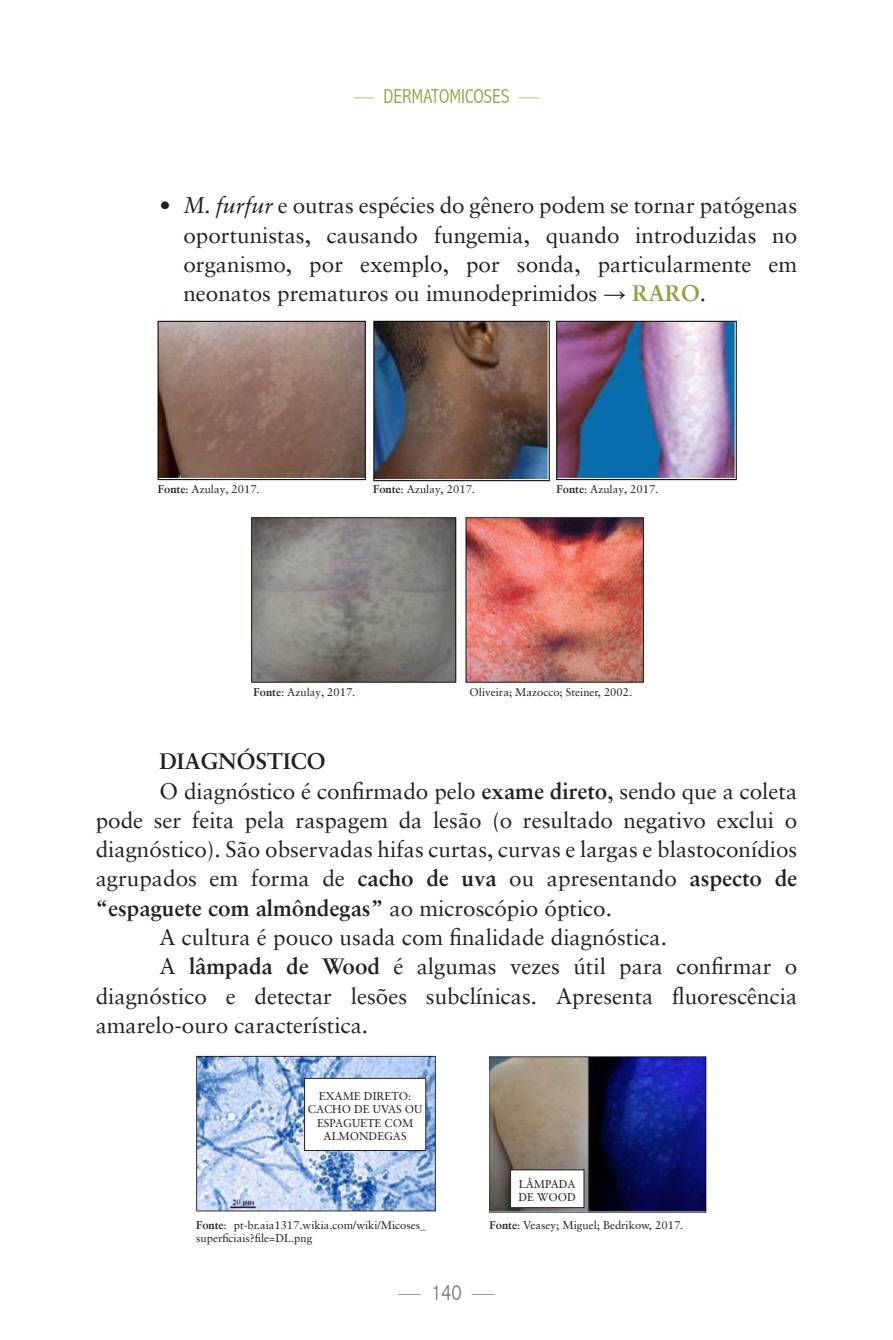
<style>
.page{position:relative;width:893px;height:1340px;background:#fff}
.page>*{position:absolute;margin:0;border:0;box-sizing:border-box;transform-origin:0 0}
.t1{font:22.5px/29.2px "Sabon";color:#231f20;text-align:justify}
.t2{font:700 22.5px "Sabon";color:#231f20}
.t3{font:300 condensed 22.5px "Abadi";color:#7d7b77}
.t4{font:300 condensed 20.25px "Abadi";color:#969e43}
.FONTE{font:11.25px/13.5px "Sabon";color:#231f20}
.s1{font-style:italic}
.s2{font-family:"Arial"}
.s3{font-weight:700;color:#969e43}
.s4{font-weight:700}
</style>
<div class="page">
<img style="left:157px;top:320px;width:581px;height:162px">
<img style="left:251px;top:517px;width:393px;height:167px">
<img style="left:195px;top:1051px;width:241px;height:161px">
<div style="left:305px;top:1078px;width:121px;height:72px;background:#fff"></div>
<div style="left:304px;top:1078px;width:122px;height:72px;border:1px solid #231f20"></div>
<img style="left:490px;top:1056px;width:218px;height:157px">
<div style="left:511px;top:1169px;width:73px;height:38px;background:#fff"></div>
<div style="left:510px;top:1169px;width:74px;height:38px;border:1px solid #231f20"></div>
<p class="t4" style="left:354px;top:84px;width:187px">— DERMATOMICOSES —</p>
<p class="t1" style="left:183px;top:190px;width:615px;text-indent:-24px">• <span class="s1">M. furfur</span> e outras espécies do gênero podem se tornar patógenas oportunistas, causando fungemia, quando introduzidas no organismo, por exemplo, por sonda, particularmente em neonatos prematuros ou imunodeprimidos <span class="s2">→</span> <span class="s3">RARO</span>.</p>
<p class="FONTE" style="left:158px;top:482px;width:103px"><span class="s4">Fonte</span>: Azulay, 2017.</p>
<p class="FONTE" style="left:373px;top:482px;width:103px"><span class="s4">Fonte</span>: Azulay, 2017.</p>
<p class="FONTE" style="left:556px;top:482px;width:103px"><span class="s4">Fonte</span>: Azulay, 2017.</p>
<p class="FONTE" style="left:254px;top:685px;width:103px"><span class="s4">Fonte</span>: Azulay, 2017.</p>
<p class="FONTE" style="left:470px;top:685px;width:164px">Oliveira; Mazocco; Steiner, 2002.</p>
<p class="t2" style="left:159px;top:747px;width:168px">DIAGNÓSTICO</p>
<p class="t1" style="left:96px;top:775px;width:703px;text-indent:64px">O diagnóstico é confirmado pelo <span class="s4">exame direto</span>, sendo que a coleta pode ser feita pela raspagem da lesão (o resultado negativo exclui o diagnóstico). São observadas hifas curtas, curvas e largas e blastoconídios agrupados em forma de <span class="s4">cacho de uva</span> ou apresentando <span class="s4">aspecto de “espaguete com almôndegas”</span> ao microscópio óptico.</p>
<p class="t1" style="left:159px;top:922px;width:509px">A cultura é pouco usada com finalidade diagnóstica.</p>
<p class="t1" style="left:96px;top:951px;width:703px;text-indent:64px">A <span class="s4">lâmpada de Wood</span> é algumas vezes útil para confirmar o diagnóstico e detectar lesões subclínicas. Apresenta fluorescência amarelo-ouro característica.</p>
<p class="FONTE" style="left:319px;top:1088px;width:94px">EXAME DIRETO:</p>
<p class="FONTE" style="left:308px;top:1102px;width:116px">CACHO DE UVAS OU</p>
<p class="FONTE" style="left:317px;top:1115px;width:98px;text-align:center">ESPAGUETE COM<br>ALMONDEGAS</p>
<p class="FONTE" style="left:519px;top:1176px;width:58px">LÂMPADA</p>
<p class="FONTE" style="left:518px;top:1189px;width:59px">DE WOOD</p>
<p class="FONTE" style="left:196px;top:1217px;width:231px"><span class="s4">Fonte</span>: pt-br.aia1317.wikia.com/wiki/Micoses_ superficiais?file=DL.png</p>
<p class="FONTE" style="left:490px;top:1217px;width:195px"><span class="s4">Fonte</span>: Veasey; Miguel; Bedrikow, 2017.</p>
<p class="t3" style="left:398px;top:1279px;width:98px">— 140 —</p>
</div>
